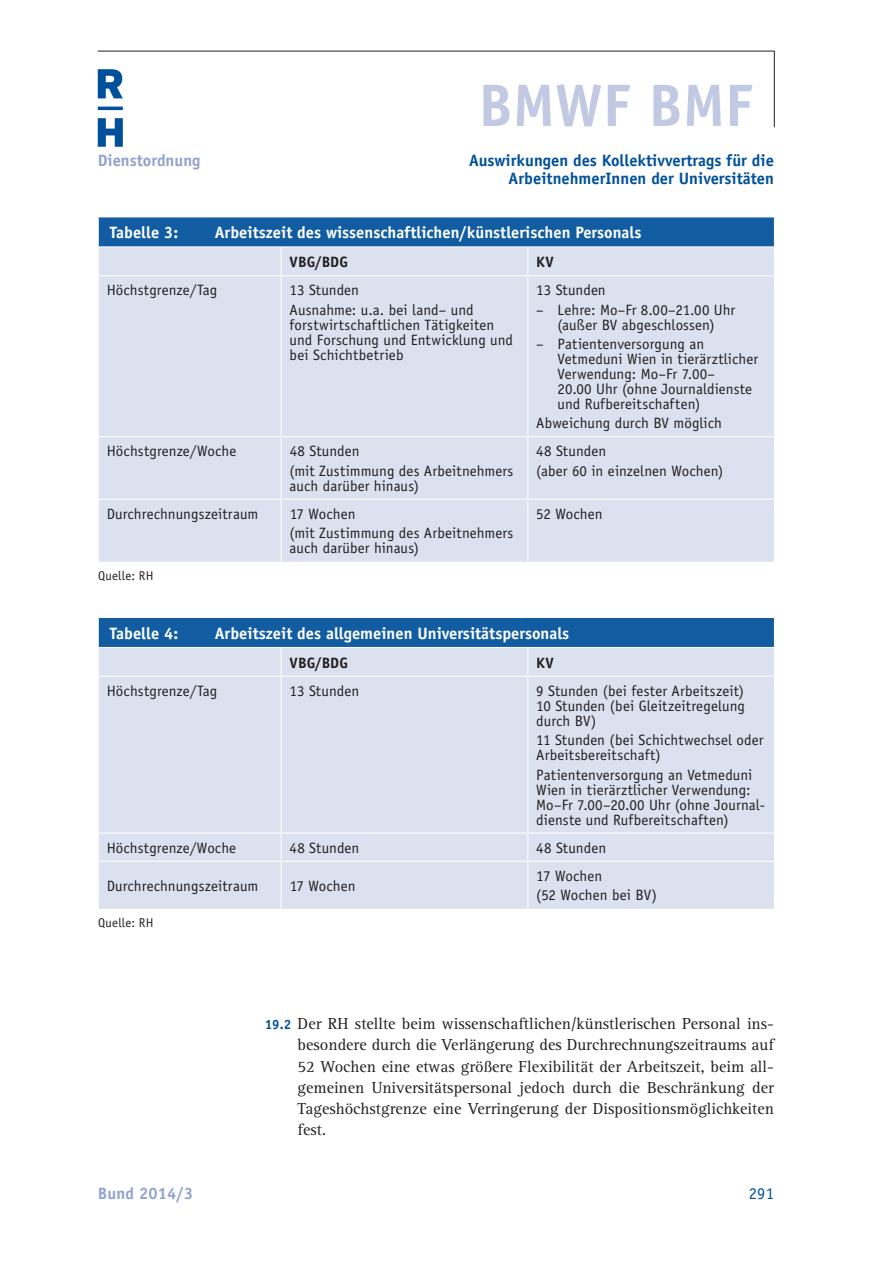
<style>
.page{position:relative;width:893px;height:1263px;background:#fff}
.page>*{position:absolute;margin:0;border:0;box-sizing:border-box;transform-origin:0 0}
.t1{font:700 60px "Officina Sans";color:#c1c9e3}
.t2{font:16.5px/21.3px "Rotis Serif";color:#231f20;text-align:justify}
.t3{font:700 16.5px "Officina Sans";color:#fff}
.t4{font:700 16.5px/18px "Officina Sans";color:#00519a;text-align:right}
.t5{font:700 16.5px "Officina Sans";color:#91a2cd}
.t6{font:16.5px "Officina Sans";color:#00519a}
.t7{font:15px/15px "Officina Sans";letter-spacing:.005em;color:#231f20}
.t8{font:700 15px "Officina Sans";letter-spacing:.005em;color:#231f20}
.t9{font:12.75px "Officina Sans";letter-spacing:.02em;color:#231f20}
.s1{font-family:"Officina Sans";font-weight:700;font-size:13.5px;color:#00519a}
</style>
<div class="page">
<hr style="left:98px;top:51px;width:676px;height:1px;background:#231f20">
<hr style="left:774px;top:51px;width:1px;height:76px;background:#231f20">
<svg style="left:98px;top:69px;width:25px;height:78px"></svg>
<div style="left:98px;top:217px;width:676px;height:30px;background:#125da1"></div>
<div style="left:99px;top:247px;width:675px;height:315px;background:#dce1ef"></div>
<svg style="left:527px;top:247px;width:1px;height:28px"></svg>
<hr style="left:527px;top:276px;width:1px;height:160px;background:#fff">
<hr style="left:527px;top:437px;width:1px;height:62px;background:#fff">
<hr style="left:527px;top:500px;width:1px;height:62px;background:#fff">
<svg style="left:281px;top:247px;width:1px;height:28px"></svg>
<hr style="left:281px;top:276px;width:1px;height:160px;background:#fff">
<hr style="left:281px;top:437px;width:1px;height:62px;background:#fff">
<hr style="left:281px;top:500px;width:1px;height:62px;background:#fff">
<hr style="left:99px;top:275px;width:429px;height:1px;background:#fff">
<hr style="left:528px;top:275px;width:246px;height:1px;background:#fff">
<hr style="left:99px;top:436px;width:429px;height:1px;background:#fff">
<hr style="left:528px;top:436px;width:246px;height:1px;background:#fff">
<hr style="left:99px;top:499px;width:429px;height:1px;background:#fff">
<hr style="left:528px;top:499px;width:246px;height:1px;background:#fff">
<svg style="left:98px;top:217px;width:1px;height:29px"></svg>
<hr style="left:98px;top:246px;width:430px;height:1px;background:#fff">
<hr style="left:528px;top:246px;width:247px;height:1px;background:#fff">
<div style="left:98px;top:617px;width:676px;height:30px;background:#125da1"></div>
<div style="left:99px;top:648px;width:675px;height:261px;background:#dce1ef"></div>
<svg style="left:527px;top:648px;width:1px;height:28px"></svg>
<hr style="left:527px;top:677px;width:1px;height:156px;background:#fff">
<svg style="left:527px;top:834px;width:1px;height:27px"></svg>
<hr style="left:527px;top:862px;width:1px;height:47px;background:#fff">
<svg style="left:281px;top:648px;width:1px;height:28px"></svg>
<hr style="left:281px;top:677px;width:1px;height:156px;background:#fff">
<svg style="left:281px;top:834px;width:1px;height:27px"></svg>
<hr style="left:281px;top:862px;width:1px;height:47px;background:#fff">
<hr style="left:99px;top:676px;width:429px;height:1px;background:#fff">
<hr style="left:528px;top:676px;width:246px;height:1px;background:#fff">
<hr style="left:99px;top:833px;width:429px;height:1px;background:#fff">
<hr style="left:528px;top:833px;width:246px;height:1px;background:#fff">
<hr style="left:99px;top:861px;width:429px;height:1px;background:#fff">
<hr style="left:528px;top:861px;width:246px;height:1px;background:#fff">
<hr style="left:98px;top:617px;width:430px;height:1px;background:#fff">
<hr style="left:528px;top:617px;width:247px;height:1px;background:#fff">
<svg style="left:98px;top:618px;width:1px;height:29px"></svg>
<p class="t5" style="left:98px;top:150px;width:104px">Dienstordnung</p>
<h1 class="t1" style="left:478px;top:68px;width:276px">BMWF BMF</h1>
<p class="t4" style="left:469px;top:151px;width:306px">Auswirkungen des Kollektivvertrags für die<br>ArbeitnehmerInnen der Universitäten</p>
<p class="t3" style="left:110px;top:222px;width:70px">Tabelle 3:</p>
<p class="t3" style="left:215px;top:222px;width:428px">Arbeitszeit des wissenschaftlichen/künstlerischen Personals</p>
<p class="t8" style="left:290px;top:253px;width:60px">VBG/BDG</p>
<p class="t8" style="left:536px;top:253px;width:19px">KV</p>
<p class="t7" style="left:107px;top:283px;width:112px">Höchstgrenze/Tag</p>
<p class="t7" style="left:290px;top:281px;width:186px;line-height:19.2px">13 Stunden<br>Ausnahme: u.a. bei land– und</p>
<p class="t7" style="left:290px;top:317px;width:225px">forstwirtschaftlichen Tätigkeiten und Forschung und Entwicklung und bei Schichtbetrieb</p>
<p class="t7" style="left:536px;top:283px;width:71px">13 Stunden</p>
<p class="t7" style="left:536px;top:302px;width:200px;text-align:center">– Lehre: Mo–Fr 8.00–21.00 Uhr (außer BV abgeschlossen)</p>
<p class="t7" style="left:557px;top:336px;width:202px;text-indent:-21px">– Patientenversorgung an<br>Vetmeduni Wien in tierärztlicher<br>Verwendung: Mo–Fr 7.00–<br>20.00 Uhr (ohne Journaldienste und Rufbereitschaften)</p>
<p class="t7" style="left:536px;top:416px;width:187px">Abweichung durch BV möglich</p>
<p class="t7" style="left:107px;top:444px;width:131px">Höchstgrenze/Woche</p>
<p class="t7" style="left:290px;top:442px;width:225px;line-height:19.2px">48 Stunden<br>(mit Zustimmung des Arbeitnehmers</p>
<p class="t7" style="left:290px;top:478px;width:131px">auch darüber hinaus)</p>
<p class="t7" style="left:107px;top:506px;width:153px">Durchrechnungszeitraum</p>
<p class="t7" style="left:290px;top:504px;width:225px;line-height:19.2px">17 Wochen<br>(mit Zustimmung des Arbeitnehmers</p>
<p class="t7" style="left:290px;top:541px;width:131px">auch darüber hinaus)</p>
<p class="t9" style="left:98px;top:568px;width:57px">Quelle: RH</p>
<p class="t7" style="left:536px;top:442px;width:189px;line-height:19.2px">48 Stunden<br>(aber 60 in einzelnen Wochen)</p>
<p class="t7" style="left:536px;top:506px;width:68px">52 Wochen</p>
<p class="t3" style="left:110px;top:623px;width:70px">Tabelle 4:</p>
<p class="t3" style="left:215px;top:623px;width:356px">Arbeitszeit des allgemeinen Universitätspersonals</p>
<p class="t8" style="left:290px;top:653px;width:60px">VBG/BDG</p>
<p class="t8" style="left:536px;top:653px;width:19px">KV</p>
<p class="t7" style="left:107px;top:683px;width:112px">Höchstgrenze/Tag</p>
<p class="t7" style="left:290px;top:683px;width:71px">13 Stunden</p>
<p class="t7" style="left:536px;top:683px;width:210px;text-align:justify">9 Stunden (bei fester Arbeitszeit)<br>10 Stunden (bei Gleitzeitregelung durch BV)</p>
<p class="t7" style="left:536px;top:733px;width:229px">11 Stunden (bei Schichtwechsel oder<br>Arbeits bereitschaft)</p>
<p class="t7" style="left:536px;top:767px;width:230px">Patientenversorgung an Vetmeduni Wien in tierärztlicher Verwendung:<br>Mo–Fr 7.00–20.00 Uhr (ohne Journal&shy;dienste und Rufbereit schaften)</p>
<p class="t7" style="left:107px;top:840px;width:131px">Höchstgrenze/Woche</p>
<p class="t7" style="left:289px;top:840px;width:71px">48 Stunden</p>
<p class="t7" style="left:536px;top:840px;width:71px">48 Stunden</p>
<p class="t7" style="left:107px;top:878px;width:153px">Durchrechnungszeitraum</p>
<p class="t7" style="left:290px;top:878px;width:67px">17 Wochen</p>
<p class="t7" style="left:536px;top:866px;width:122px;line-height:19.2px">17 Wochen<br>(52 Wochen bei BV)</p>
<p class="t9" style="left:98px;top:915px;width:57px">Quelle: RH</p>
<p class="t2" style="left:298px;top:1013px;width:478px;text-indent:-33px"><span class="s1">19.2</span> Der RH stellte beim wissenschaftlichen/künstlerischen Personal ins&shy;besondere durch die Verlängerung des Durchrechnungszeitraums auf 52 Wochen eine etwas größere Flexibilität der Arbeitszeit, beim all&shy;gemeinen Universitätspersonal jedoch durch die Beschränkung der Tageshöchstgrenze eine Verringerung der Dispositionsmöglichkeiten fest.</p>
<p class="t5" style="left:98px;top:1183px;width:97px">Bund 2014/3</p>
<p class="t6" style="left:749px;top:1184px;width:27px">291</p>
</div>
